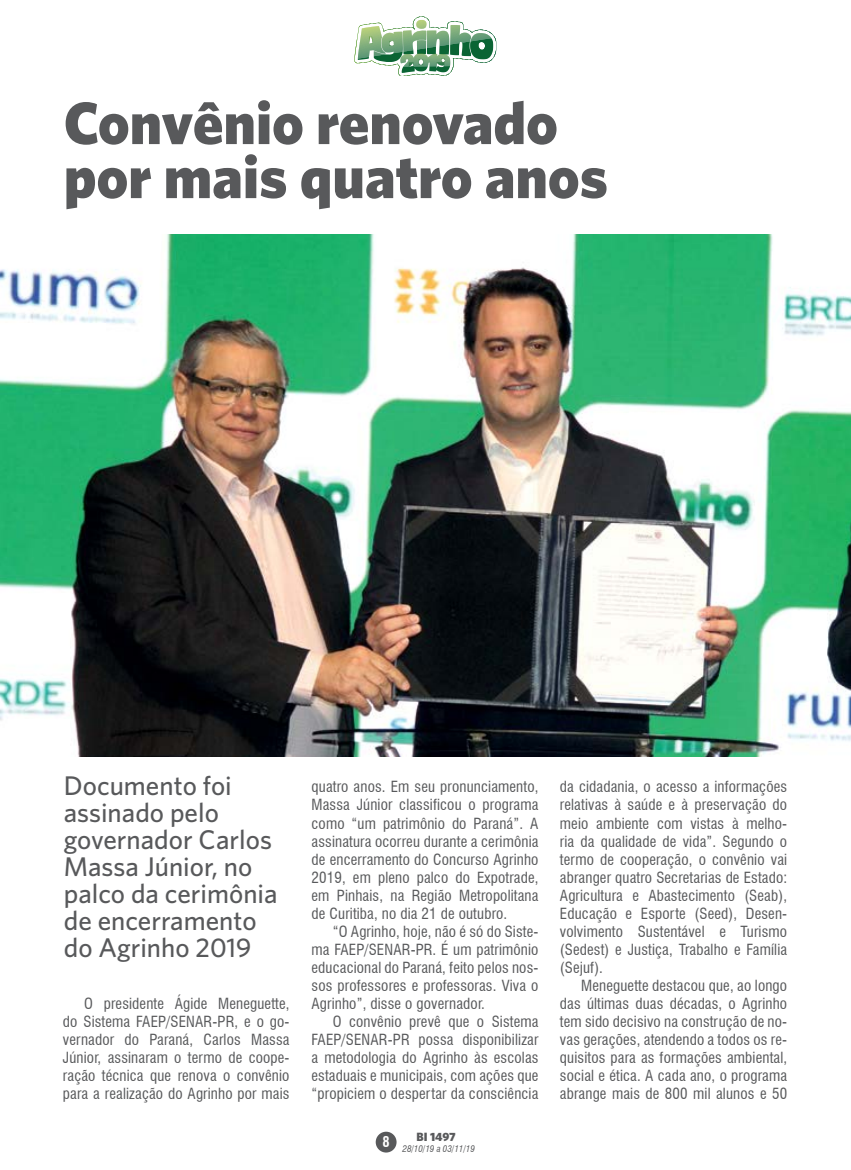
<style>
.page{position:relative;width:851px;height:1170px;background:#fff}
.page>*{position:absolute;margin:0;border:0;box-sizing:border-box;transform-origin:0 0}
.t1{font:900 60px/54px "Whitney HTF";color:#58595b}
.t2{font:500 27px/27px "Whitney HTF";color:#58595b}
.t3{font:condensed 15px/18px "Swiss 721 BT";letter-spacing:.01em;color:#58595b;text-align:justify}
.t4{font:700 condensed 14.4px "Swiss 721 BT";color:#fff}
.t5{font:900 12px "Whitney HTF";letter-spacing:-.01em;color:#58595b}
.t6{font:italic condensed 9px "Swiss 721 BT";color:#58595b}
</style>
<div class="page">
<div style="left:375px;top:1131px;width:21px;height:21px;background:#58595b;border-radius:50%"></div>
<hr style="left:354px;top:16px;width:1px;height:60px;background:#6fab45">
<hr style="left:355px;top:16px;width:2px;height:60px;background:#6eaa45">
<hr style="left:357px;top:16px;width:1px;height:60px;background:#6daa45">
<hr style="left:358px;top:16px;width:1px;height:60px;background:#6da945">
<hr style="left:359px;top:16px;width:1px;height:60px;background:#6da945">
<hr style="left:360px;top:16px;width:2px;height:60px;background:#6ca944">
<hr style="left:362px;top:16px;width:1px;height:60px;background:#6ba844">
<hr style="left:363px;top:16px;width:1px;height:60px;background:#69a745">
<hr style="left:364px;top:16px;width:1px;height:60px;background:#68a645">
<hr style="left:365px;top:16px;width:2px;height:60px;background:#67a645">
<hr style="left:367px;top:16px;width:1px;height:60px;background:#67a545">
<hr style="left:368px;top:16px;width:1px;height:60px;background:#67a445">
<hr style="left:369px;top:16px;width:1px;height:60px;background:#65a445">
<hr style="left:370px;top:16px;width:2px;height:60px;background:#64a445">
<hr style="left:372px;top:16px;width:1px;height:60px;background:#63a244">
<hr style="left:373px;top:16px;width:1px;height:60px;background:#62a245">
<hr style="left:374px;top:16px;width:1px;height:60px;background:#62a245">
<hr style="left:375px;top:16px;width:2px;height:60px;background:#61a144">
<hr style="left:377px;top:16px;width:1px;height:60px;background:#60a044">
<hr style="left:378px;top:16px;width:1px;height:60px;background:#5fa044">
<hr style="left:379px;top:16px;width:1px;height:60px;background:#5d9e43">
<hr style="left:380px;top:16px;width:2px;height:60px;background:#5d9e43">
<hr style="left:382px;top:16px;width:1px;height:60px;background:#5b9d43">
<hr style="left:383px;top:16px;width:1px;height:60px;background:#5a9c43">
<hr style="left:384px;top:16px;width:1px;height:60px;background:#599c43">
<hr style="left:385px;top:16px;width:2px;height:60px;background:#599c43">
<hr style="left:387px;top:16px;width:1px;height:60px;background:#589a43">
<hr style="left:388px;top:16px;width:1px;height:60px;background:#589a43">
<hr style="left:389px;top:16px;width:2px;height:60px;background:#579a43">
<hr style="left:391px;top:16px;width:1px;height:60px;background:#559943">
<hr style="left:392px;top:16px;width:1px;height:60px;background:#549843">
<hr style="left:393px;top:16px;width:1px;height:60px;background:#539743">
<hr style="left:394px;top:16px;width:2px;height:60px;background:#539743">
<hr style="left:396px;top:16px;width:1px;height:60px;background:#529643">
<hr style="left:397px;top:16px;width:1px;height:60px;background:#509543">
<hr style="left:398px;top:16px;width:1px;height:60px;background:#509543">
<hr style="left:399px;top:16px;width:2px;height:60px;background:#4f9442">
<hr style="left:401px;top:16px;width:1px;height:60px;background:#4e9342">
<hr style="left:402px;top:16px;width:1px;height:60px;background:#4d9342">
<hr style="left:403px;top:16px;width:1px;height:60px;background:#4d9242">
<hr style="left:404px;top:16px;width:2px;height:60px;background:#4b9142">
<hr style="left:406px;top:16px;width:1px;height:60px;background:#4a9142">
<hr style="left:407px;top:16px;width:1px;height:60px;background:#499042">
<hr style="left:408px;top:16px;width:1px;height:60px;background:#478f42">
<hr style="left:409px;top:16px;width:2px;height:60px;background:#478e41">
<hr style="left:411px;top:16px;width:1px;height:60px;background:#468f42">
<hr style="left:412px;top:16px;width:1px;height:60px;background:#448e41">
<hr style="left:413px;top:16px;width:1px;height:60px;background:#438d41">
<hr style="left:414px;top:16px;width:2px;height:60px;background:#438d41">
<hr style="left:416px;top:16px;width:1px;height:60px;background:#428b41">
<hr style="left:417px;top:16px;width:1px;height:60px;background:#418b41">
<hr style="left:418px;top:16px;width:2px;height:60px;background:#418a41">
<hr style="left:420px;top:16px;width:1px;height:60px;background:#3f8a41">
<hr style="left:421px;top:16px;width:1px;height:60px;background:#3f8941">
<hr style="left:422px;top:16px;width:1px;height:60px;background:#3e8840">
<hr style="left:423px;top:16px;width:2px;height:60px;background:#3d8840">
<hr style="left:425px;top:16px;width:1px;height:60px;background:#3d8740">
<hr style="left:426px;top:16px;width:1px;height:60px;background:#3a8640">
<hr style="left:427px;top:16px;width:1px;height:60px;background:#3a8640">
<hr style="left:428px;top:16px;width:2px;height:60px;background:#398540">
<hr style="left:430px;top:16px;width:1px;height:60px;background:#38853f">
<hr style="left:431px;top:16px;width:1px;height:60px;background:#37853f">
<hr style="left:432px;top:16px;width:1px;height:60px;background:#36843f">
<hr style="left:433px;top:16px;width:2px;height:60px;background:#36823f">
<hr style="left:435px;top:16px;width:1px;height:60px;background:#34813e">
<hr style="left:436px;top:16px;width:1px;height:60px;background:#34813e">
<hr style="left:437px;top:16px;width:1px;height:60px;background:#33803e">
<hr style="left:438px;top:16px;width:2px;height:60px;background:#33803e">
<hr style="left:440px;top:16px;width:1px;height:60px;background:#31803e">
<hr style="left:441px;top:16px;width:1px;height:60px;background:#307e3e">
<hr style="left:442px;top:16px;width:1px;height:60px;background:#2e7d3d">
<hr style="left:443px;top:16px;width:2px;height:60px;background:#2e7d3d">
<hr style="left:445px;top:16px;width:1px;height:60px;background:#2c7d3d">
<hr style="left:446px;top:16px;width:1px;height:60px;background:#2b7c3d">
<hr style="left:447px;top:16px;width:1px;height:60px;background:#2b7b3d">
<hr style="left:448px;top:16px;width:2px;height:60px;background:#2b7b3d">
<hr style="left:450px;top:16px;width:1px;height:60px;background:#2a793c">
<hr style="left:451px;top:16px;width:1px;height:60px;background:#29793c">
<hr style="left:452px;top:16px;width:2px;height:60px;background:#28793c">
<hr style="left:454px;top:16px;width:1px;height:60px;background:#28783c">
<hr style="left:455px;top:16px;width:1px;height:60px;background:#26773b">
<hr style="left:456px;top:16px;width:1px;height:60px;background:#26773b">
<hr style="left:457px;top:16px;width:2px;height:60px;background:#24763b">
<hr style="left:459px;top:16px;width:1px;height:60px;background:#25753b">
<hr style="left:460px;top:16px;width:1px;height:60px;background:#23753b">
<hr style="left:461px;top:16px;width:1px;height:60px;background:#22743a">
<hr style="left:462px;top:16px;width:2px;height:60px;background:#20733a">
<hr style="left:464px;top:16px;width:1px;height:60px;background:#1f723a">
<hr style="left:465px;top:16px;width:1px;height:60px;background:#1e723a">
<hr style="left:466px;top:16px;width:1px;height:60px;background:#1e7139">
<hr style="left:467px;top:16px;width:2px;height:60px;background:#1c7039">
<hr style="left:469px;top:16px;width:1px;height:60px;background:#1d7039">
<hr style="left:470px;top:16px;width:1px;height:60px;background:#1a6f38">
<hr style="left:471px;top:16px;width:1px;height:60px;background:#1a6e39">
<hr style="left:472px;top:16px;width:2px;height:60px;background:#1a6e39">
<hr style="left:474px;top:16px;width:1px;height:60px;background:#186e39">
<hr style="left:475px;top:16px;width:1px;height:60px;background:#186c38">
<hr style="left:476px;top:16px;width:1px;height:60px;background:#156c38">
<hr style="left:477px;top:16px;width:2px;height:60px;background:#156c38">
<hr style="left:479px;top:16px;width:1px;height:60px;background:#156b38">
<hr style="left:480px;top:16px;width:1px;height:60px;background:#136a37">
<hr style="left:481px;top:16px;width:2px;height:60px;background:#136a37">
<hr style="left:483px;top:16px;width:1px;height:60px;background:#136937">
<hr style="left:484px;top:16px;width:1px;height:60px;background:#106837">
<hr style="left:485px;top:16px;width:1px;height:60px;background:#106837">
<hr style="left:486px;top:16px;width:2px;height:60px;background:#106737">
<hr style="left:488px;top:16px;width:1px;height:60px;background:#106636">
<hr style="left:489px;top:16px;width:1px;height:60px;background:#0c6537">
<hr style="left:490px;top:16px;width:1px;height:60px;background:#0c6536">
<hr style="left:491px;top:16px;width:2px;height:60px;background:#096436">
<hr style="left:493px;top:16px;width:1px;height:60px;background:#096336">
<hr style="left:494px;top:16px;width:1px;height:60px;background:#066336">
<hr style="left:495px;top:16px;width:1px;height:60px;background:#066236">
<svg style="left:354px;top:17px;width:142px;height:59px;background:#abc9b1"></svg>
<img style="left:0;top:235px;width:850px;height:521px">
<h1 class="t1" style="left:64px;top:94px;width:545px">Convênio renovado por mais quatro anos</h1>
<h2 class="t2" style="left:64px;top:771px;width:215px">Documento foi assinado pelo governador Carlos<br>Massa Júnior, no palco da cerimônia de encerramento do Agrinho 2019</h2>
<p class="t3" style="left:63px;top:994px;width:228px;text-indent:21px">O presidente Ágide Meneguette, do Sistema FAEP/SENAR-PR, e o go&shy;vernador do Paraná, Carlos Massa Júnior, assinaram o termo de coope&shy;ração técnica que renova o convênio para a realização do Agrinho por mais</p>
<p class="t3" style="left:311px;top:778px;width:228px">quatro anos. Em seu pronunciamento, Massa Júnior classificou o programa como “um patrimônio do Paraná”. A assinatura ocorreu durante a cerimônia de encerramento do Concurso Agrinho 2019, em pleno palco do Expotrade, em Pinhais, na Região Metropolitana de Curitiba, no dia 21 de outubro.</p>
<p class="t3" style="left:311px;top:922px;width:228px;text-indent:21px">“O Agrinho, hoje, não é só do Siste&shy;ma FAEP/SENAR-PR. É um patrimônio educacional do Paraná, feito pelos nos&shy;sos professores e professoras. Viva o Agrinho”, disse o governador.</p>
<p class="t3" style="left:311px;top:1012px;width:228px;text-indent:21px">O convênio prevê que o Sistema FAEP/SENAR-PR possa disponibilizar a metodologia do Agrinho às escolas estaduais e municipais, com ações que “propiciem o despertar da consciência</p>
<p class="t4" style="left:382px;top:1133px;width:9px">8</p>
<p class="t5" style="left:416px;top:1128px;width:41px">BI 1497</p>
<p class="t6" style="left:402px;top:1143px;width:74px">28/10/19 a 03/11/19</p>
<p class="t3" style="left:560px;top:778px;width:229px">da cidadania, o acesso a informações relativas à saúde e à preservação do meio ambiente com vistas à melho&shy;ria da qualidade de vida”. Segundo o termo de cooperação, o convênio vai abranger quatro Secretarias de Estado:<br>Agricultura e Abastecimento (Seab), Educação e Esporte (Seed), Desen&shy;volvimento Sustentável e Turismo (Sedest) e Justiça, Trabalho e Família (Sejuf).</p>
<p class="t3" style="left:560px;top:976px;width:229px;text-indent:21px">Meneguette destacou que, ao longo das últimas duas décadas, o Agrinho tem sido decisivo na construção de no&shy;vas gerações, atendendo a todos os re&shy;quisitos para as formações ambiental, social e ética. A cada ano, o programa abrange mais de 800 mil alunos e 50</p>
</div>
